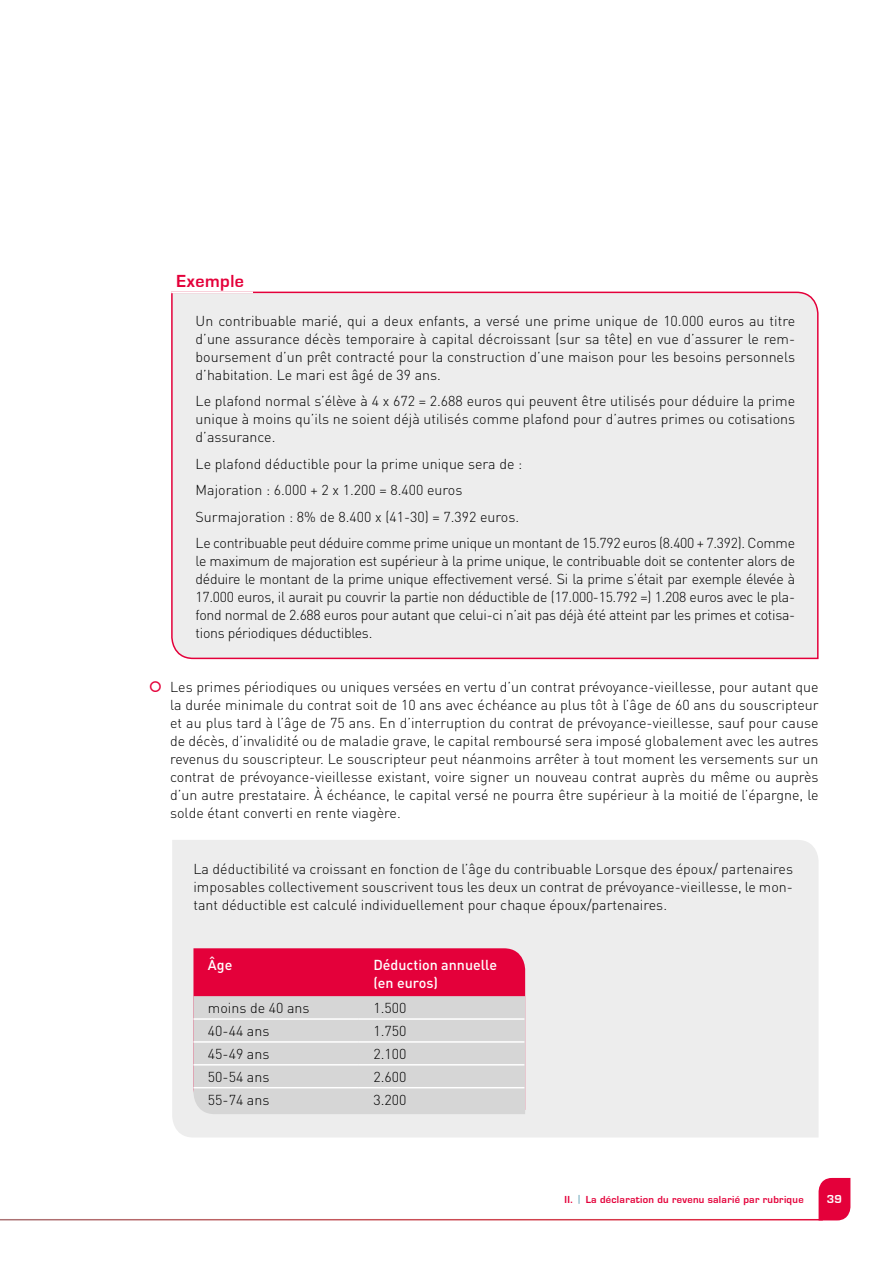
<style>
.page{position:relative;width:893px;height:1263px;background:#fff}
.page>*{position:absolute;margin:0;border:0;box-sizing:border-box;transform-origin:0 0}
.t1{font:700 18px "Eurostile";color:#e4003a}
.t2{font:300 14.25px/18px "DIN Pro";color:#000;text-align:justify}
.t3{font:500 14.25px/18px "DIN Pro";color:#fff}
.t4{font:700 12px "Eurostile";color:#fff}
.t5{font:700 10.5px "Eurostile";letter-spacing:.03em;color:#e4003a}
.s1{font-weight:400;color:#4892a9}
</style>
<div class="page">
<svg style="left:819px;top:1178px;width:31px;height:42px"></svg>
<div style="left:172px;top:840px;width:647px;height:297px;background:#ededed"></div>
<div style="left:171px;top:291px;width:648px;height:369px;background:#ededed"></div>
<hr style="left:171px;top:291px;width:82px;height:2px;background:#fff">
<div style="left:193px;top:948px;width:332px;height:48px;background:#e4003a"></div>
<div style="left:193px;top:996px;width:332px;height:118px;background:#d6d6d6"></div>
<hr style="left:193px;top:1018px;width:166px;height:2px;background:#fff">
<hr style="left:359px;top:1018px;width:165px;height:2px;background:#fff">
<hr style="left:193px;top:1041px;width:166px;height:2px;background:#fff">
<hr style="left:359px;top:1041px;width:165px;height:2px;background:#fff">
<hr style="left:193px;top:1064px;width:166px;height:1px;background:#fff">
<hr style="left:359px;top:1064px;width:165px;height:1px;background:#fff">
<hr style="left:193px;top:1087px;width:166px;height:1px;background:#fff">
<hr style="left:359px;top:1087px;width:165px;height:1px;background:#fff">
<p class="t1" style="left:176px;top:272px;width:69px">Exemple</p>
<p class="t2" style="left:196px;top:311px;width:601px">Un contribuable marié, qui a deux enfants, a versé une prime unique de 10.000 euros au titre d’une assurance décès temporaire à capital décroissant (sur sa tête) en vue d’assurer le rem&shy;boursement d’un prêt contracté pour la construction d’une maison pour les besoins personnels d’habitation. Le mari est âgé de 39 ans.</p>
<p class="t2" style="left:196px;top:391px;width:601px">Le plafond normal s’élève à 4 x 672 = 2.688 euros qui peuvent être utilisés pour déduire la prime unique à moins qu’ils ne soient déjà utilisés comme plafond pour d’autres primes ou cotisations d’assurance.</p>
<p class="t2" style="left:196px;top:450px;width:601px;line-height:26.5px;text-align:left">Le plafond déductible pour la prime unique sera de :<br>Majoration : 6.000 + 2 x 1.200 = 8.400 euros<br>Surmajoration : 8% de 8.400 x (41-30) = 7.392 euros.<br>Le contribuable peut déduire comme prime unique un montant de 15.792 euros (8.400 + 7.392). Comme</p>
<p class="t2" style="left:196px;top:551px;width:601px">le maximum de majoration est supérieur à la prime unique, le contribuable doit se contenter alors de déduire le montant de la prime unique effectivement versé. Si la prime s’était par exemple élevée à 17.000 euros, il aurait pu couvrir la partie non déductible de (17.000-15.792 =) 1.208 euros avec le pla&shy;fond normal de 2.688 euros pour autant que celui-ci n’ait pas déjà été atteint par les primes et cotisa&shy;tions périodiques déductibles.</p>
<p class="t2" style="left:170px;top:678px;width:650px">Les primes périodiques ou uniques versées en vertu d’un contrat prévoyance-vieillesse, pour autant que la durée minimale du contrat soit de 10 ans avec échéance au plus tôt à l’âge de 60 ans du souscripteur et au plus tard à l’âge de 75 ans. En d’interruption du contrat de prévoyance-vieillesse, sauf pour cause de décès, d’invalidité ou de maladie grave, le capital remboursé sera imposé globalement avec les autres revenus du souscripteur. Le souscripteur peut néanmoins arrêter à tout moment les versements sur un contrat de prévoyance-vieillesse existant, voire signer un nouveau contrat auprès du même ou auprès d’un autre prestataire. À échéance, le capital versé ne pourra être supérieur à la moitié de l’épargne, le solde étant converti en rente viagère.</p>
<p class="t2" style="left:193px;top:859px;width:601px">La déductibilité va croissant en fonction de l’âge du contribuable Lorsque des époux/ partenaires imposables collectivement souscrivent tous les deux un contrat de prévoyance-vieillesse, le mon&shy;tant déductible est calculé individuellement pour chaque époux/partenaires.</p>
<p class="t3" style="left:208px;top:955px;width:26px">Âge</p>
<p class="t3" style="left:373px;top:955px;width:125px">Déduction annuelle (en euros)</p>
<p class="t2" style="left:208px;top:998px;width:103px">moins de 40 ans</p>
<p class="t2" style="left:373px;top:998px;width:35px">1.500</p>
<p class="t2" style="left:208px;top:1021px;width:63px">40-44 ans</p>
<p class="t2" style="left:373px;top:1021px;width:35px">1.750</p>
<p class="t2" style="left:208px;top:1044px;width:63px">45-49 ans</p>
<p class="t2" style="left:373px;top:1044px;width:35px">2.100</p>
<p class="t2" style="left:208px;top:1067px;width:63px">50-54 ans</p>
<p class="t2" style="left:373px;top:1067px;width:35px">2.600</p>
<p class="t2" style="left:208px;top:1090px;width:63px">55-74 ans</p>
<p class="t2" style="left:373px;top:1090px;width:35px">3.200</p>
<p class="t5" style="left:565px;top:1194px;width:241px">II. <span class="s1">|</span> La déclaration du revenu salarié par rubrique</p>
<p class="t4" style="left:827px;top:1192px;width:17px">39</p>
</div>
